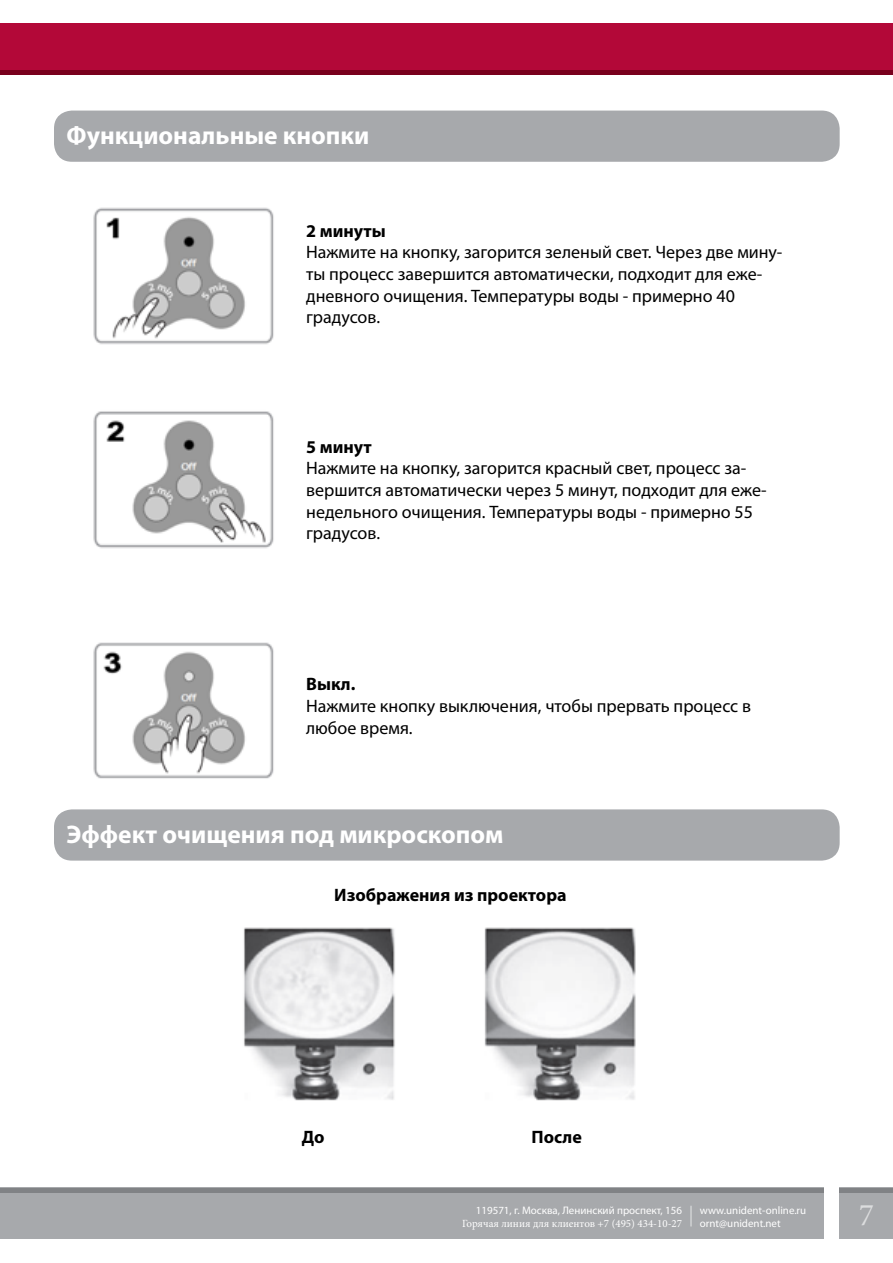
<style>
.page{position:relative;width:893px;height:1263px;background:#fff}
.page>*{position:absolute;margin:0;border:0;box-sizing:border-box;transform-origin:0 0}
.t1{font:31.5px "Minion Pro";color:#dcddde}
.t2{font:700 25.5px "Myriad Pro";color:#fff}
.t3{font:18px/21.6px "Myriad Pro";color:#000}
.t4{font:700 18px "Myriad Pro";color:#000}
.t5{font:10.95px/13.2px "Myriad Pro";color:#fff}
.t6{font:10.95px "Minion Pro";color:#fff}
</style>
<div class="page">
<div style="left:0;top:24px;width:893px;height:51px;background:#b30838"></div>
<div style="left:0;top:1188px;width:823px;height:51px;background:#a7a9ac"></div>
<hr style="left:0;top:1188px;width:823px;height:4px;background:#808285">
<div style="left:840px;top:1188px;width:53px;height:51px;background:#a7a9ac"></div>
<hr style="left:0;top:71px;width:893px;height:4px;background:#79001d">
<hr style="left:690px;top:1206px;width:2px;height:20px;background:#d1d3d4">
<hr style="left:840px;top:1188px;width:53px;height:4px;background:#808285">
<div style="left:54px;top:111px;width:786px;height:51px;background:#a7a9ac;border-radius:18px"></div>
<img style="left:93px;top:207px;width:181px;height:572px">
<img style="left:243px;top:927px;width:393px;height:174px">
<div style="left:54px;top:809px;width:786px;height:52px;background:#a7a9ac;border-radius:18px"></div>
<h2 class="t2" style="left:67px;top:119px;width:304px">Функциональные кнопки</h2>
<p class="t4" style="left:306px;top:219px;width:81px">2 минуты</p>
<p class="t3" style="left:306px;top:241px;width:478px">Нажмите на кнопку, загорится зеленый свет. Через две мину&shy;ты процесс завершится автоматически, подходит для еже&shy;дневного очищения. Температуры воды - примерно 40 градусов.</p>
<p class="t4" style="left:306px;top:435px;width:67px">5 минут</p>
<p class="t3" style="left:306px;top:457px;width:462px">Нажмите на кнопку, загорится красный свет, процесс за&shy;вершится автоматически через 5 минут, подходит для еже&shy;недельного очищения. Температуры воды - примерно 55 градусов.</p>
<p class="t4" style="left:306px;top:673px;width:51px">Выкл.</p>
<p class="t3" style="left:306px;top:695px;width:446px">Нажмите кнопку выключения, чтобы прервать процесс в любое время.</p>
<h2 class="t2" style="left:67px;top:817px;width:438px">Эффект очищения под микроскопом</h2>
<p class="t4" style="left:334px;top:883px;width:234px">Изображения из проектора</p>
<p class="t4" style="left:302px;top:1125px;width:24px">До</p>
<p class="t4" style="left:532px;top:1125px;width:52px">После</p>
<p class="t5" style="left:476px;top:1203px;width:208px">119571, г. Москва, Ленинский проспект, 156</p>
<p class="t6" style="left:462px;top:1216px;width:221px">Горячая линия для клиентов +7 (495) 434-10-27</p>
<p class="t5" style="left:700px;top:1203px;width:108px">www.unident-online.ru ornt@unident.net</p>
<h1 class="t1" style="left:859px;top:1194px;width:17px">7</h1>
</div>
